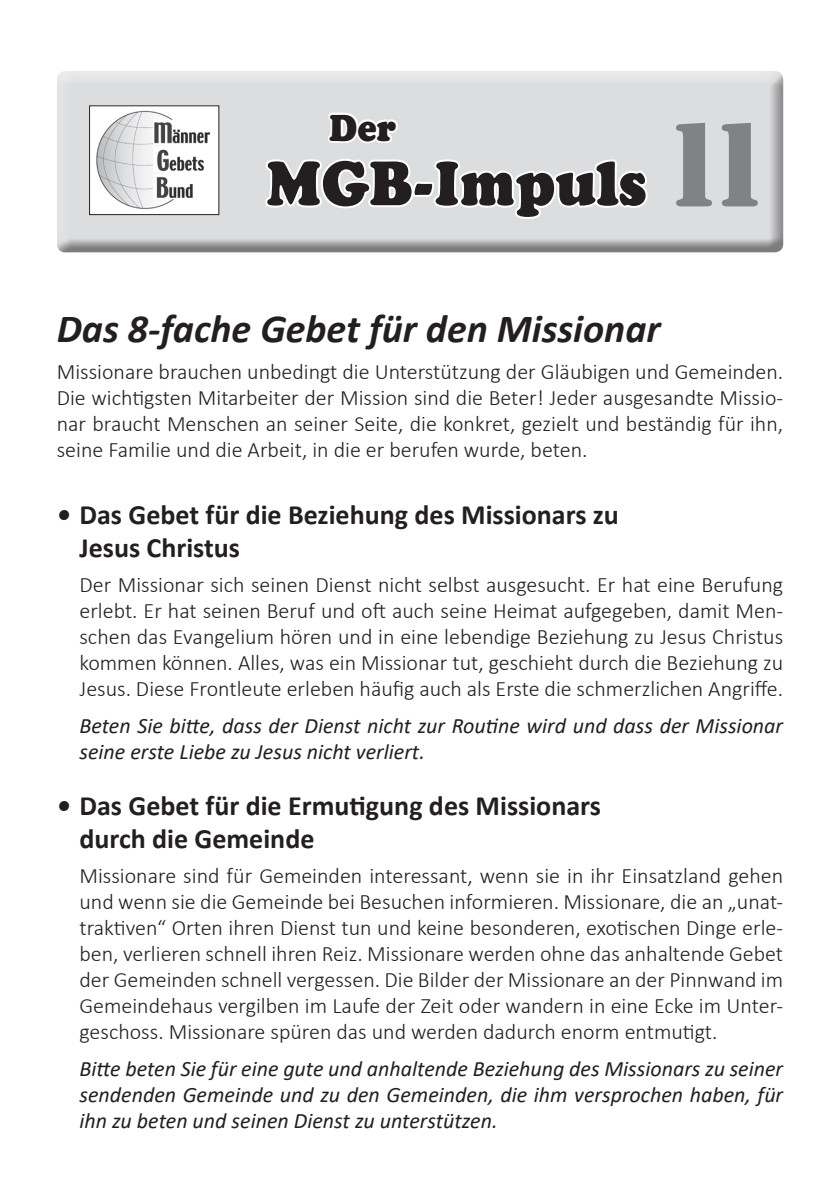
<style>
.page{position:relative;width:840px;height:1191px;background:#fff}
.page>*{position:absolute;margin:0;border:0;box-sizing:border-box;transform-origin:0 0}
.t1{font:900 60px "Cooper BT";color:#231f20;scale:.93 1}
.t2{font:italic 700 40px "Calibri";color:#231f20}
.t3{font:900 36px "Cooper BT";color:#231f20;scale:.93 1}
.t4{font:700 28px/33px "Calibri";color:#231f20}
.t5{font:300 22px/26px "Calibri";color:#231f20;text-align:justify}
.t6{font:italic 22px/26px "Calibri";color:#231f20}
.s1{font-family:"Stencil Std";font-weight:400;font-size:111.6px;color:#808285}
.s2{font-style:italic}
</style>
<div class="page">
<div style="left:56px;top:71px;width:728px;height:183px;background:#231f20;opacity:.5"></div>
<img style="left:91px;top:108px;width:126px;height:105px">
<div style="left:89px;top:106px;width:130px;height:109px;border:1px solid #231f20"></div>
<svg style="left:325px;top:111px;width:75px;height:34px"></svg>
<svg style="left:263px;top:156px;width:386px;height:65px"></svg>
<h3 class="t3" style="left:329px;top:106px;width:73px">Der</h3>
<h1 class="t1" style="left:266px;top:147px;width:545px">MGB-Impuls <span class="s1">11</span></h1>
<h2 class="t2" style="left:57px;top:300px;width:605px">Das 8-fache Gebet für den Missionar</h2>
<p class="t5" style="left:57px;top:359px;width:727px">Missionare brauchen unbedingt die Unterstützung der Gläubigen und Gemeinden.<br>Die wichtigsten Mitarbeiter der Mission sind die Beter! Jeder ausgesandte Missio&shy;nar braucht Menschen an seiner Seite, die konkret, gezielt und beständig für ihn, seine Familie und die Arbeit, in die er berufen wurde, beten.</p>
<p class="t4" style="left:79px;top:498px;width:540px;text-indent:-23px"><span class="s2">•</span> Das Gebet für die Beziehung des Missionars zu<br>Jesus Christus</p>
<p class="t5" style="left:79px;top:571px;width:705px">Der Missionar sich seinen Dienst nicht selbst ausgesucht. Er hat eine Berufung erlebt. Er hat seinen Beruf und oft auch seine Heimat aufgegeben, damit Men&shy;schen das Evangelium hören und in eine lebendige Beziehung zu Jesus Christus kommen können. Alles, was ein Missionar tut, geschieht durch die Beziehung zu Jesus. Diese Frontleute erleben häufig auch als Erste die schmerzlichen Angriffe.</p>
<p class="t6" style="left:79px;top:712px;width:704px">Beten Sie bitte, dass der Dienst nicht zur Routine wird und dass der Missionar seine erste Liebe zu Jesus nicht verliert.</p>
<p class="t4" style="left:79px;top:789px;width:522px;text-indent:-23px"><span class="s2">•</span> Das Gebet für die Ermutigung des Missionars durch die Gemeinde</p>
<p class="t5" style="left:79px;top:862px;width:705px">Missionare sind für Gemeinden interessant, wenn sie in ihr Einsatzland gehen und wenn sie die Gemeinde bei Besuchen informieren. Missionare, die an „unat&shy;traktiven“ Orten ihren Dienst tun und keine besonderen, exotischen Dinge erle&shy;ben, verlieren schnell ihren Reiz. Missionare werden ohne das anhaltende Gebet der Gemeinden schnell vergessen. Die Bilder der Missionare an der Pinnwand im Gemeindehaus vergilben im Laufe der Zeit oder wandern in eine Ecke im Unter&shy;geschoss. Missionare spüren das und werden dadurch enorm entmutigt.</p>
<p class="t6" style="left:79px;top:1054px;width:704px;text-align:justify">Bitte beten Sie für eine gute und anhaltende Beziehung des Missionars zu seiner sendenden Gemeinde und zu den Gemeinden, die ihm versprochen haben, für ihn zu beten und seinen Dienst zu unterstützen.</p>
</div>
